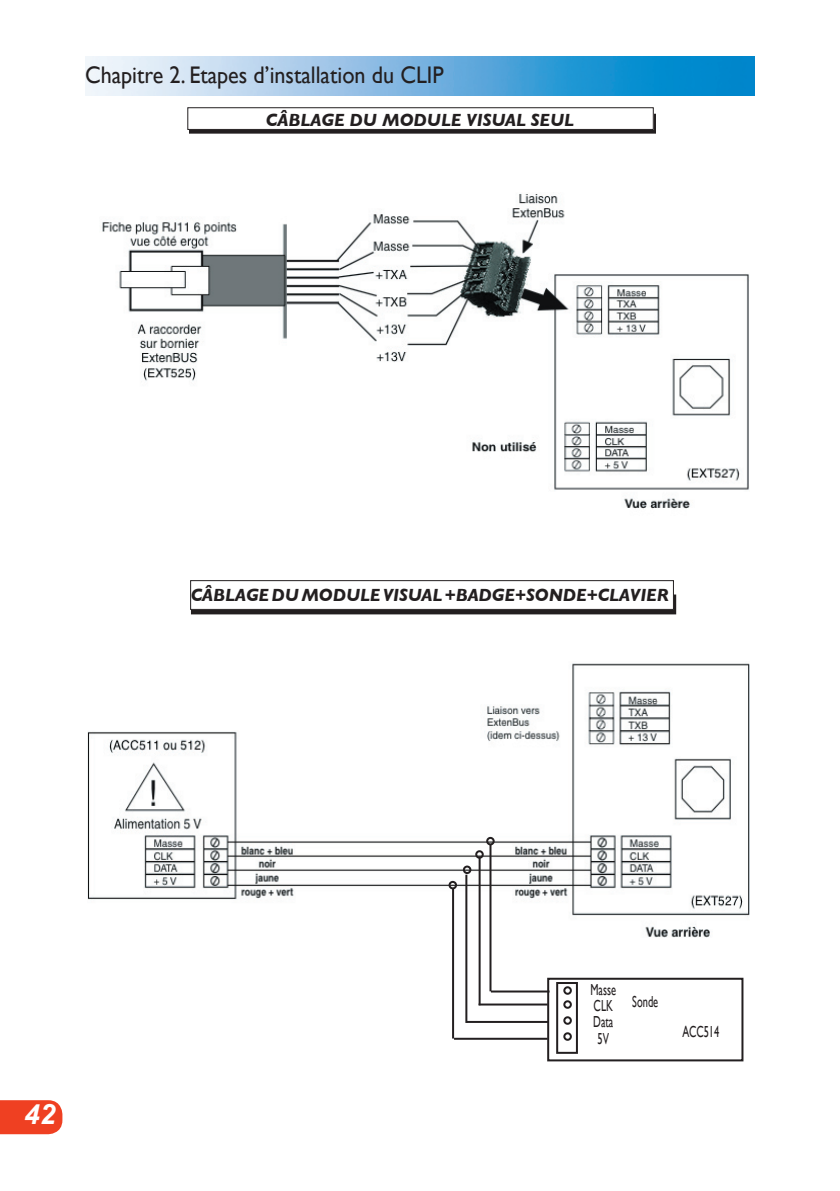
<style>
.page{position:relative;width:840px;height:1191px;background:#fff}
.page>*{position:absolute;margin:0;border:0;box-sizing:border-box;transform-origin:0 0}
.t1{font:italic 700 28px "Arial";color:#fff}
.t2{font:24px "Gill Sans";color:#231f20;scale:.92 1}
.t3{font:italic 700 18px "Gill Sans";color:#231f20;scale:.95 1}
.t4{font:16px/16.2px "Gill Sans";color:#231f20;scale:.65 1}
</style>
<div class="page">
<div style="left:189px;top:114px;width:466px;height:19px;background:#231f20"></div>
<div style="left:189px;top:114px;width:466px;height:20px;border:1px solid #231f20"></div>
<div style="left:188px;top:108px;width:465px;height:21px;background:#fff"></div>
<div style="left:187px;top:107px;width:466px;height:23px;border:1px solid #231f20"></div>
<img style="left:102px;top:193px;width:647px;height:316px">
<img style="left:87px;top:663px;width:662px;height:277px">
<div style="left:547px;top:977px;width:196px;height:84px;border:2px solid #231f20"></div>
<div style="left:486px;top:837px;width:8px;height:8px;border:2px solid #231f20;border-radius:50%"></div>
<div style="left:556px;top:982px;width:21px;height:71px;border:2px solid #231f20"></div>
<div style="left:563px;top:986px;width:8px;height:8px;border:2px solid #231f20;border-radius:50%"></div>
<div style="left:563px;top:1000px;width:8px;height:8px;border:2px solid #231f20;border-radius:50%"></div>
<div style="left:563px;top:1016px;width:8px;height:8px;border:2px solid #231f20;border-radius:50%"></div>
<div style="left:563px;top:1032px;width:8px;height:8px;border:2px solid #231f20;border-radius:50%"></div>
<div style="left:475px;top:850px;width:8px;height:8px;border:2px solid #231f20;border-radius:50%"></div>
<div style="left:462px;top:865px;width:9px;height:9px;border:2px solid #231f20;border-radius:50%"></div>
<div style="left:448px;top:881px;width:9px;height:8px;border:2px solid #231f20;border-radius:50%"></div>
<hr style="left:452px;top:889px;width:2px;height:149px;background:#231f20">
<hr style="left:465px;top:874px;width:2px;height:149px;background:#231f20">
<hr style="left:478px;top:856px;width:2px;height:149px;background:#231f20">
<hr style="left:489px;top:845px;width:2px;height:146px;background:#231f20">
<hr style="left:490px;top:990px;width:59px;height:2px;background:#231f20">
<hr style="left:478px;top:1003px;width:69px;height:2px;background:#231f20">
<hr style="left:466px;top:1021px;width:82px;height:2px;background:#231f20">
<hr style="left:454px;top:1037px;width:93px;height:2px;background:#231f20">
<div style="left:191px;top:595px;width:484px;height:19px;background:#231f20"></div>
<div style="left:190px;top:580px;width:483px;height:29px;background:#fff"></div>
<div style="left:190px;top:580px;width:483px;height:30px;border:1px solid #231f20"></div>
<img style="left:85px;top:57px;width:669px;height:38px">
<div style="left:0;top:1100px;width:62px;height:34px;background:#ef4022"></div>
<h2 class="t2" style="left:85px;top:61px;width:391px">Chapitre 2. Etapes d’installation du CLIP</h2>
<p class="t3" style="left:266px;top:109px;width:325px">CÂBLAGE DU MODULE VISUAL SEUL</p>
<p class="t3" style="left:191px;top:585px;width:504px">CÂBLAGE DU MODULE VISUAL +BADGE+SONDE+CLAVIER</p>
<h1 class="t1" style="left:24px;top:1098px;width:33px">42</h1>
<p class="t4" style="left:590px;top:981px;width:41px">Masse<br>CLK<br>Data<br>5V</p>
<p class="t4" style="left:632px;top:993px;width:41px">Sonde</p>
<p class="t4" style="left:682px;top:1023px;width:58px">ACC514</p>
</div>
